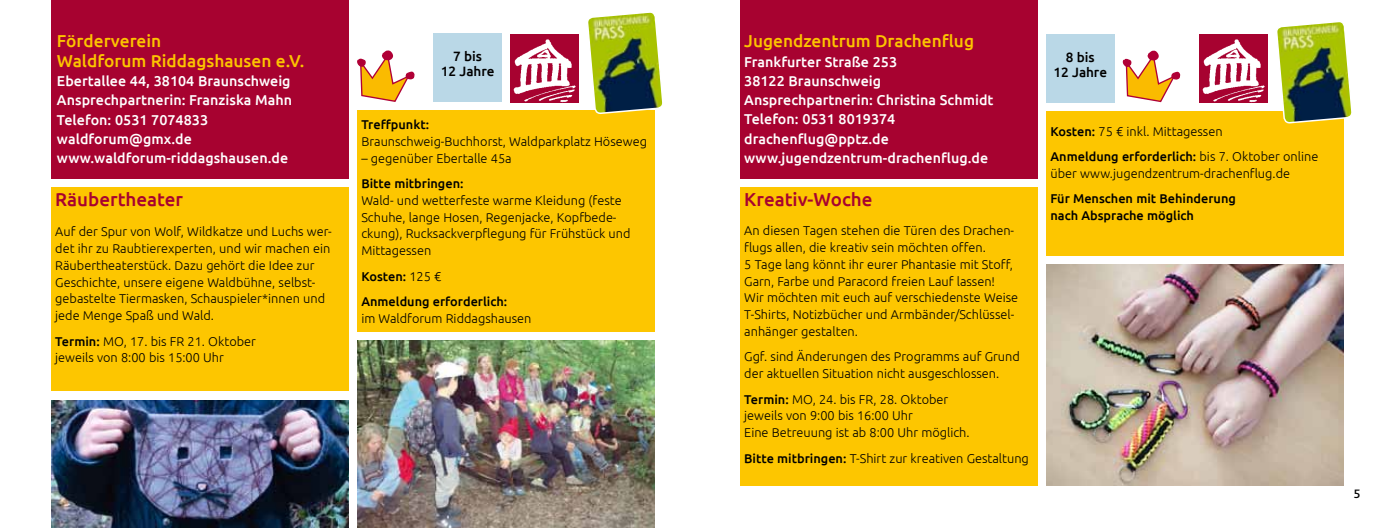
<style>
.page{position:relative;width:1395px;height:528px;background:#fff}
.page>*{position:absolute;margin:0;border:0;box-sizing:border-box;transform-origin:0 0}
.t1{font:500 18.75px "Ubuntu";color:#a70230}
.t2{font:500 17.25px/19.5px "Ubuntu";color:#fcc400}
.t3{font:500 14.25px/19.2px "Ubuntu";color:#fff}
.t4{font:500 13.5px/15px "Ubuntu";letter-spacing:-.005em;color:#000;text-align:center}
.t5{font:300 12.75px/16.8px "Ubuntu";color:#000}
.t6{font:500 12.75px/16.8px "Ubuntu";color:#000}
.t7{font:500 12.75px "Bliss 2";color:#000}
.s1{font-weight:500}
.s2{font-weight:300}
</style>
<div class="page">
<img style="left:1046px;top:264px;width:298px;height:221px">
<div style="left:740px;top:0;width:297px;height:179px;background:#a70230"></div>
<div style="left:740px;top:187px;width:297px;height:298px;background:#fdc600"></div>
<div style="left:1046px;top:111px;width:298px;height:144px;background:#fdc600"></div>
<img style="left:1277px;top:22px;width:75px;height:101px">
<div style="left:1046px;top:34px;width:68px;height:68px;background:#bad8e7"></div>
<svg style="left:1122px;top:50px;width:59px;height:53px"></svg>
<div style="left:1199px;top:34px;width:68px;height:68px;background:#a70230"></div>
<img style="left:1203px;top:39px;width:62px;height:63px">
<div style="left:51px;top:187px;width:298px;height:203px;background:#fdc600"></div>
<div style="left:357px;top:110px;width:298px;height:222px;background:#fdc600"></div>
<div style="left:434px;top:34px;width:68px;height:68px;background:#bad8e7"></div>
<img style="left:588px;top:12px;width:75px;height:102px">
<div style="left:51px;top:0;width:298px;height:179px;background:#a70230"></div>
<div style="left:510px;top:34px;width:68px;height:68px;background:#a70230"></div>
<img style="left:514px;top:39px;width:62px;height:63px">
<svg style="left:357px;top:50px;width:58px;height:52px"></svg>
<img style="left:51px;top:400px;width:298px;height:127px">
<img style="left:357px;top:340px;width:298px;height:187px">
<h2 class="t2" style="left:57px;top:31px;width:249px">Förderverein<br>Waldforum Riddagshausen e.V.</h2>
<p class="t3" style="left:57px;top:71px;width:237px">Ebertallee 44, 38104 Braunschweig<br>Ansprechpartnerin: Franziska Mahn<br>Telefon: 0531 7074833 waldforum@gmx.de www.waldforum-riddagshausen.de</p>
<h1 class="t1" style="left:55px;top:187px;width:129px">Räubertheater</h1>
<p class="t5" style="left:55px;top:222px;width:278px">Auf der Spur von Wolf, Wildkatze und Luchs wer&shy;det ihr zu Raubtierexperten, und wir machen ein Räubertheaterstück. Dazu gehört die Idee zur Geschichte, unsere eigene Waldbühne, selbst&shy;gebastelte Tiermasken, Schauspieler*innen und jede Menge Spaß und Wald.</p>
<p class="t5" style="left:55px;top:332px;width:202px"><span class="s1">Termin:</span> MO, 17. bis FR 21. Oktober jeweils von 8:00 bis 15:00 Uhr</p>
<p class="t4" style="left:441px;top:49px;width:55px">7 bis<br>12 Jahre</p>
<p class="t6" style="left:361px;top:115px;width:69px">Treffpunkt:</p>
<p class="t5" style="left:361px;top:132px;width:287px">Braunschweig-Buchhorst, Waldparkplatz Höseweg</p>
<p class="t5" style="left:361px;top:149px;width:152px">– gegenüber Ebertalle 45a</p>
<p class="t6" style="left:361px;top:174px;width:104px">Bitte mitbringen:</p>
<p class="t5" style="left:361px;top:191px;width:271px">Wald- und wetterfeste warme Kleidung (feste Schuhe, lange Hosen, Regenjacke, Kopfbede&shy;ckung), Rucksackverpflegung für Frühstück und Mittagessen</p>
<p class="t6" style="left:361px;top:263px;width:147px;line-height:25.3px">Kosten: <span class="s2">125 €<br></span>Anmeldung erforderlich:</p>
<p class="t5" style="left:361px;top:309px;width:172px">im Waldforum Riddagshausen</p>
<h2 class="t2" style="left:744px;top:31px;width:231px">Jugendzentrum Drachenflug</h2>
<p class="t3" style="left:744px;top:51px;width:251px">Frankfurter Straße 253<br>38122 Braunschweig<br>Ansprechpartnerin: Christina Schmidt<br>Telefon: 0531 8019374 drachenflug@pptz.de www.jugendzentrum-drachenflug.de</p>
<h1 class="t1" style="left:744px;top:187px;width:130px">Kreativ-Woche</h1>
<p class="t5" style="left:744px;top:221px;width:275px">An diesen Tagen stehen die Türen des Drachen&shy;flugs allen, die kreativ sein möchten offen.<br>5 Tage lang könnt ihr eurer Phantasie mit Stoff, Garn, Farbe und Paracord freien Lauf lassen!<br>Wir möchten mit euch auf verschiedenste Weise T-Shirts, Notizbücher und Armbänder/Schlüssel&shy;anhänger gestalten.</p>
<p class="t5" style="left:744px;top:348px;width:277px">Ggf. sind Änderungen des Programms auf Grund der aktuellen Situation nicht ausgeschlossen.</p>
<p class="t5" style="left:744px;top:390px;width:227px"><span class="s1">Termin:</span> MO, 24. bis FR, 28. Oktober jeweils von 9:00 bis 16:00 Uhr<br>Eine Betreuung ist ab 8:00 Uhr möglich.</p>
<p class="t5" style="left:744px;top:449px;width:286px"><span class="s1">Bitte mitbringen:</span> T-Shirt zur kreativen Gestaltung</p>
<p class="t4" style="left:1053px;top:49px;width:55px">8 bis<br>12 Jahre</p>
<p class="t5" style="left:1050px;top:118px;width:269px;line-height:25.3px"><span class="s1">Kosten:</span> 75 € inkl. Mittagessen<br><span class="s1">Anmeldung erforderlich:</span> bis 7. Oktober online</p>
<p class="t5" style="left:1050px;top:164px;width:241px">über www.jugendzentrum-drachenflug.de</p>
<p class="t6" style="left:1050px;top:189px;width:187px">Für Menschen mit Behinderung nach Absprache möglich</p>
<p class="t7" style="left:1354px;top:486px;width:8px">5</p>
</div>
